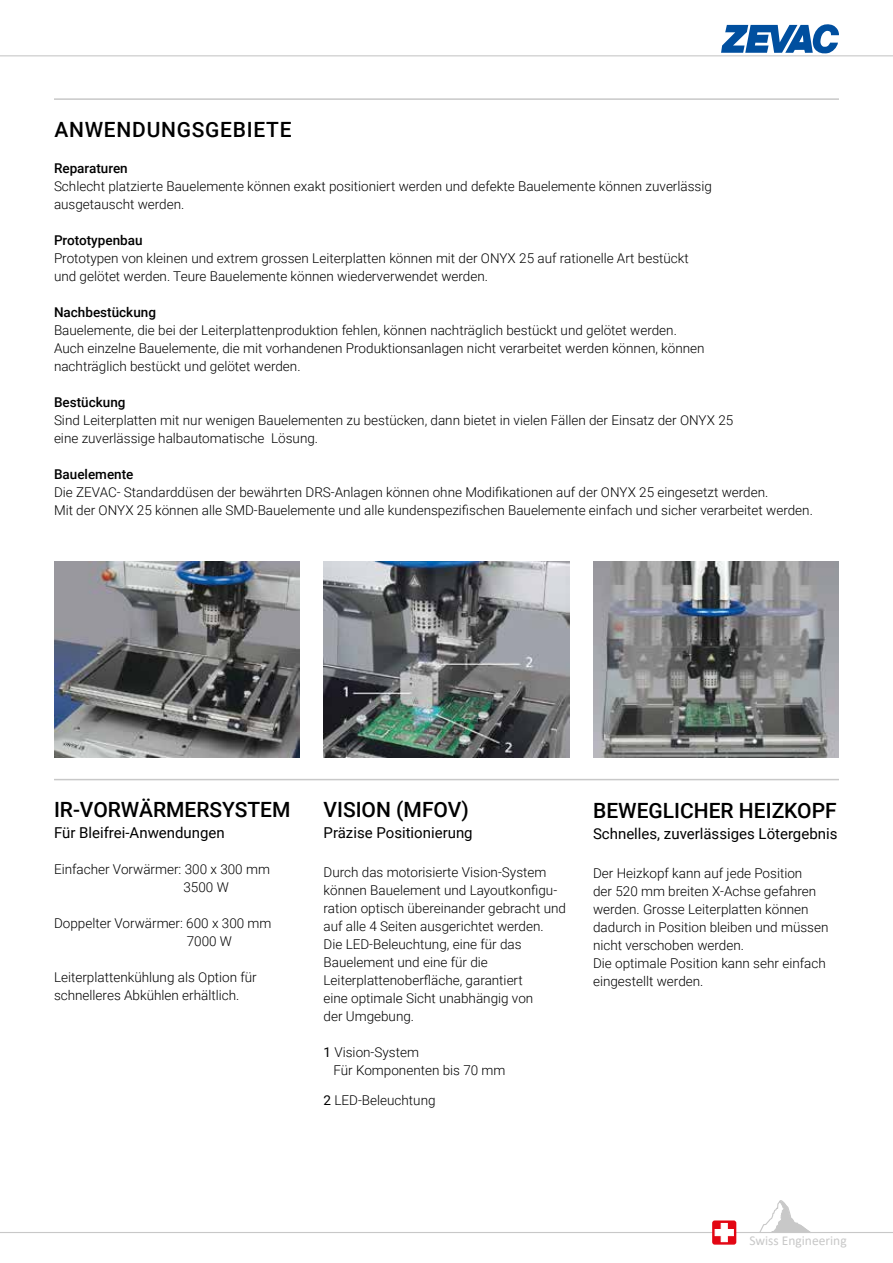
<style>
.page{position:relative;width:893px;height:1263px;background:#fff}
.page>*{position:absolute;margin:0;border:0;box-sizing:border-box;transform-origin:0 0}
.t1{font:500 21px "Roboto";color:#000}
.t2{font:500 21px "Roboto";letter-spacing:.035em;color:#000}
.t3{font:15px "Roboto";color:#000}
.t4{font:300 13.5px/18px "Roboto";color:#000}
.t5{font:500 13.5px "Roboto";color:#000}
.t6{font:13.5px "Calibri";color:#c8c8c8}
.s1{font-weight:400}
</style>
<div class="page">
<hr style="left:0;top:55px;width:893px;height:1px;background:#c8c8c8">
<svg style="left:721px;top:24px;width:118px;height:30px"></svg>
<hr style="left:0;top:1232px;width:893px;height:1px;background:#c8c8c8">
<svg style="left:759px;top:1200px;width:52px;height:32px"></svg>
<svg style="left:713px;top:1221px;width:23px;height:23px"></svg>
<div style="left:712px;top:1220px;width:24px;height:24px;border:2px solid #e30613;border-radius:2px"></div>
<div style="left:721px;top:1223px;width:7px;height:19px;background:#fff;border:1px solid #fff"></div>
<div style="left:715px;top:1229px;width:19px;height:7px;background:#fff;border:1px solid #fff"></div>
<hr style="left:54px;top:98px;width:785px;height:2px;background:#c8c8c8">
<hr style="left:54px;top:779px;width:785px;height:1px;background:#c8c8c8">
<img style="left:54px;top:561px;width:246px;height:196px">
<img style="left:593px;top:561px;width:246px;height:197px">
<img style="left:324px;top:561px;width:245px;height:196px">
<h1 class="t2" style="left:54px;top:115px;width:239px">ANWENDUNGSGEBIETE</h1>
<p class="t5" style="left:54px;top:159px;width:75px">Reparaturen</p>
<p class="t4" style="left:54px;top:177px;width:659px">Schlecht platzierte Bauelemente können exakt positioniert werden und defekte Bauelemente können zuverlässig ausgetauscht werden.</p>
<p class="t5" style="left:54px;top:231px;width:90px">Prototypenbau</p>
<p class="t4" style="left:54px;top:249px;width:636px">Prototypen von kleinen und extrem grossen Leiterplatten können mit der ONYX 25 auf rationelle Art bestückt und gelötet werden. Teure Bauelemente können wiederverwendet werden.</p>
<p class="t5" style="left:54px;top:303px;width:104px">Nachbestückung</p>
<p class="t4" style="left:54px;top:321px;width:652px">Bauelemente, die bei der Leiterplattenproduktion fehlen, können nachträglich bestückt und gelötet werden.<br>Auch einzelne Bauelemente, die mit vorhandenen Produktionsanlagen nicht verarbeitet werden können, können nachträglich bestückt und gelötet werden.</p>
<p class="t5" style="left:54px;top:393px;width:73px">Bestückung</p>
<p class="t4" style="left:54px;top:411px;width:681px">Sind Leiterplatten mit nur wenigen Bauelementen zu bestücken, dann bietet in vielen Fällen der Einsatz der ONYX 25 eine zuverlässige halbautomatische Lösung.</p>
<p class="t5" style="left:54px;top:465px;width:81px">Bauelemente</p>
<p class="t4" style="left:54px;top:483px;width:760px">Die ZEVAC- Standarddüsen der bewährten DRS-Anlagen können ohne Modifikationen auf der ONYX 25 eingesetzt werden.<br>Mit der ONYX 25 können alle SMD-Bauelemente und alle kundenspezifischen Bauelemente einfach und sicher verarbeitet werden.</p>
<h1 class="t1" style="left:54px;top:795px;width:238px">IR-VORWÄRMERSYSTEM</h1>
<p class="t3" style="left:54px;top:822px;width:172px">Für Bleifrei-Anwendungen</p>
<p class="t4" style="left:183px;top:860px;width:88px;text-indent:-129px">Einfacher Vorwärmer: 300 x 300 mm<br>3500 W</p>
<p class="t4" style="left:187px;top:914px;width:86px;text-indent:-133px">Doppelter Vorwärmer: 600 x 300 mm<br>7000 W</p>
<p class="t4" style="left:54px;top:968px;width:204px">Leiterplattenkühlung als Option für schnelleres Abkühlen erhältlich.</p>
<h1 class="t1" style="left:324px;top:795px;width:147px">VISION (MFOV)</h1>
<p class="t3" style="left:324px;top:822px;width:151px">Präzise Positionierung</p>
<p class="t4" style="left:324px;top:863px;width:244px">Durch das motorisierte Vision-System können Bauelement und Layoutkonfigu&shy;ration optisch übereinander gebracht und auf alle 4 Seiten ausgerichtet werden.<br>Die LED-Beleuchtung, eine für das Bauelement und eine für die Leiterplattenoberfläche, garantiert<br>eine optimale Sicht unabhängig von<br>der Umgebung.</p>
<p class="t4" style="left:333px;top:1043px;width:174px;text-indent:-10px"><span class="s1">1</span> Vision-System<br>Für Komponenten bis 70 mm</p>
<p class="t4" style="left:324px;top:1091px;width:114px"><span class="s1">2</span> LED-Beleuchtung</p>
<h1 class="t1" style="left:593px;top:795px;width:245px">BEWEGLICHER HEIZKOPF</h1>
<p class="t3" style="left:593px;top:823px;width:246px">Schnelles, zuverlässiges Lötergebnis</p>
<p class="t4" style="left:593px;top:863px;width:237px">Der Heizkopf kann auf jede Position<br>der 520 mm breiten X-Achse gefahren werden. Grosse Leiterplatten können dadurch in Position bleiben und müssen nicht verschoben werden.<br>Die optimale Position kann sehr einfach eingestellt werden.</p>
<p class="t6" style="left:749px;top:1231px;width:99px">Swiss Engineering</p>
</div>
